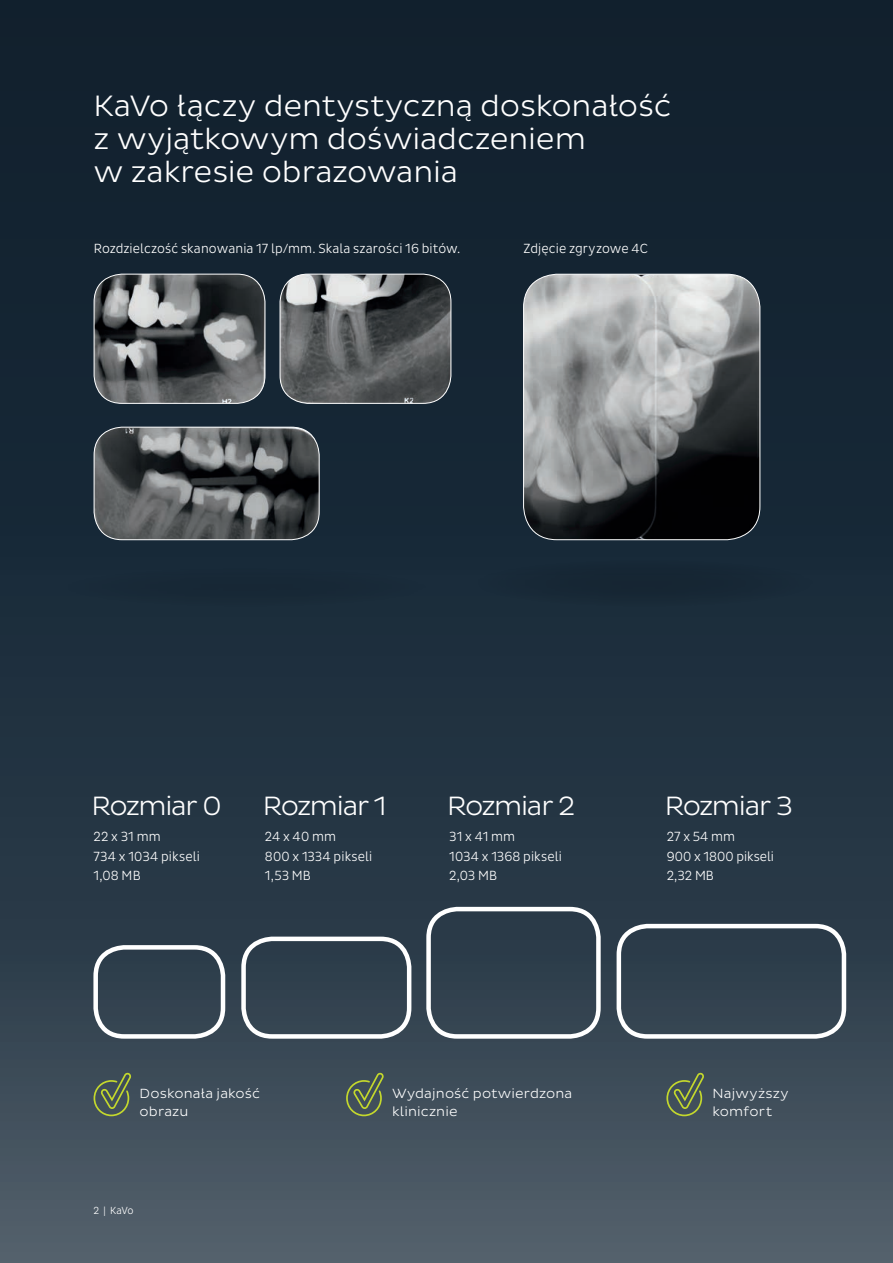
<style>
.page{position:relative;width:893px;height:1263px;background:#fff}
.page>*{position:absolute;margin:0;border:0;box-sizing:border-box;transform-origin:0 0}
.t1{font:300 30px/33px "Pluto Sans";letter-spacing:-.01em;color:#fff}
.t2{font:300 27px "Pluto Sans";letter-spacing:-.05em;color:#fff}
.t3{font:300 13.5px/19.5px "Pluto Sans Cond";letter-spacing:.01em;color:#fff}
.t4{font:300 13.5px/18px "Pluto Sans";letter-spacing:.01em;color:#fff}
.t5{font:300 10.5px "Pluto Sans Cond";color:#fff}
</style>
<div class="page">
<svg style="left:0;top:661px;width:893px;height:602px;background:#334250"></svg>
<div style="left:0;top:0;width:893px;height:661px;background:#142431"></div>
<img style="left:880px;top:617px;width:13px;height:580px">
<img style="left:524px;top:274px;width:236px;height:266px">
<div style="left:523px;top:274px;width:237px;height:266px;border:1px solid #fff;border-radius:33px"></div>
<img style="left:94px;top:427px;width:225px;height:113px">
<div style="left:94px;top:427px;width:225px;height:113px;border:1px solid #fff;border-radius:28px"></div>
<img style="left:94px;top:274px;width:171px;height:129px">
<div style="left:94px;top:274px;width:171px;height:130px;border:1px solid #fff;border-radius:28px"></div>
<img style="left:280px;top:274px;width:171px;height:129px">
<div style="left:280px;top:274px;width:171px;height:130px;border:1px solid #fff;border-radius:28px"></div>
<svg style="left:93px;top:1071px;width:39px;height:46px;background:#586751"></svg>
<svg style="left:345px;top:1071px;width:40px;height:46px;background:#576751"></svg>
<svg style="left:666px;top:1071px;width:39px;height:46px;background:#586751"></svg>
<div style="left:617px;top:924px;width:229px;height:115px;border:4px solid #fff;border-radius:29px"></div>
<div style="left:241px;top:936px;width:170px;height:103px;border:4px solid #fff;border-radius:29px"></div>
<div style="left:426px;top:907px;width:175px;height:132px;border:4px solid #fff;border-radius:29px"></div>
<div style="left:93px;top:945px;width:132px;height:94px;border:4px solid #fff;border-radius:29px"></div>
<div style="left:475px;top:560px;width:339px;height:46px;background:#172938;border-radius:50%"></div>
<div style="left:65px;top:568px;width:362px;height:38px;background:#172938;border-radius:50%"></div>
<h1 class="t1" style="left:94px;top:90px;width:579px">KaVo łączy dentystyczną doskonałość z wyjątkowym doświadczeniem<br>w zakresie obrazowania</h1>
<p class="t3" style="left:94px;top:239px;width:368px">Rozdzielczość skanowania 17 lp/mm. Skala szarości 16 bitów.</p>
<p class="t3" style="left:523px;top:239px;width:126px">Zdjęcie zgryzowe 4C</p>
<h2 class="t2" style="left:91px;top:791px;width:132px">Rozmiar 0</h2>
<h2 class="t2" style="left:263px;top:791px;width:125px">Rozmiar 1</h2>
<h2 class="t2" style="left:447px;top:791px;width:130px">Rozmiar 2</h2>
<h2 class="t2" style="left:665px;top:791px;width:130px">Rozmiar 3</h2>
<p class="t3" style="left:94px;top:827px;width:108px">22 x 31 mm<br>734 x 1034 pikseli<br>1,08 MB</p>
<p class="t3" style="left:265px;top:827px;width:109px">24 x 40 mm<br>800 x 1334 pikseli<br>1,53 MB</p>
<p class="t3" style="left:449px;top:827px;width:114px">31 x 41 mm<br>1034 x 1368 pikseli<br>2,03 MB</p>
<p class="t3" style="left:667px;top:827px;width:109px">27 x 54 mm<br>900 x 1800 pikseli<br>2,32 MB</p>
<p class="t4" style="left:140px;top:1085px;width:122px">Doskonała jakość obrazu</p>
<p class="t4" style="left:712px;top:1085px;width:78px">Najwyższy komfort</p>
<p class="t4" style="left:392px;top:1085px;width:182px">Wydajność potwierdzona klinicznie</p>
<p class="t5" style="left:94px;top:1204px;width:41px">2 | KaVo</p>
</div>
